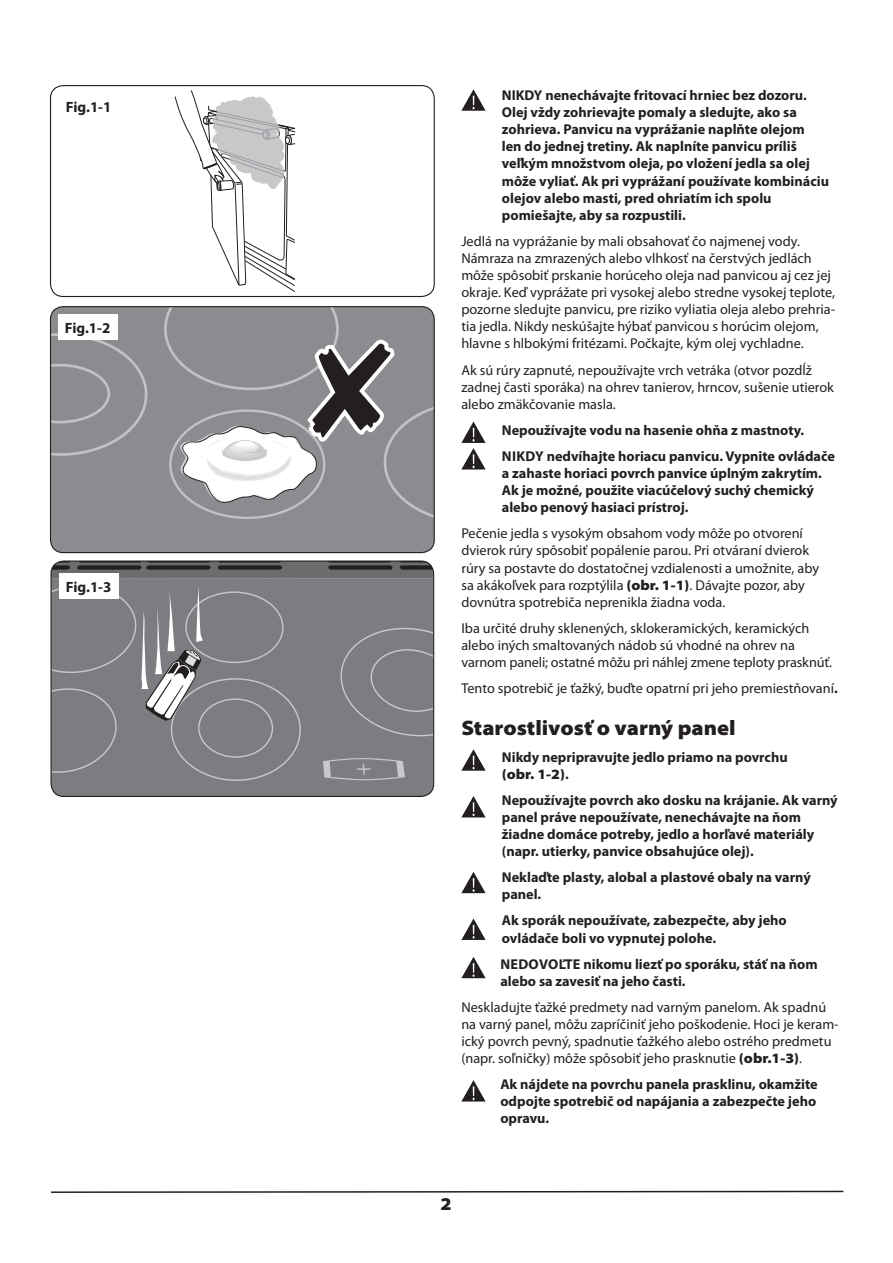
<style>
.page{position:relative;width:893px;height:1263px;background:#fff}
.page>*{position:absolute;margin:0;border:0;box-sizing:border-box;transform-origin:0 0}
.t1{font:900 semi-expanded 21px "Myriad Pro";color:#231f20}
.t2{font:900 semi-expanded 18px "Myriad Pro";color:#231f20}
.t3{font:700 15px "Myriad Pro";letter-spacing:-.01em;color:#231f20}
.t4{font:14.25px/17.1px "Myriad Pro";color:#231f20}
.t5{font:700 14.25px/17.1px "Myriad Pro";color:#231f20}
.t6{font:900 semi-expanded 14.25px "Myriad Pro";color:#231f20}
.s1{font-weight:900;font-stretch:semi-expanded}
.s2{font-weight:700}
.s3{font-weight:700;font-stretch:normal}
</style>
<div class="page">
<svg style="left:174px;top:90px;width:122px;height:202px"></svg>
<div style="left:50px;top:85px;width:385px;height:212px;border:1px solid #231f20;border-radius:13px"></div>
<div style="left:51px;top:307px;width:383px;height:246px;background:#8a8c8f"></div>
<svg style="left:52px;top:333px;width:95px;height:123px"></svg>
<svg style="left:164px;top:307px;width:270px;height:216px"></svg>
<div style="left:50px;top:306px;width:385px;height:247px;border:1px solid #231f20;border-radius:13px"></div>
<div style="left:51px;top:578px;width:382px;height:218px;background:#7b7d80"></div>
<svg style="left:339px;top:627px;width:93px;height:110px"></svg>
<svg style="left:323px;top:758px;width:82px;height:22px"></svg>
<div style="left:51px;top:561px;width:382px;height:17px;background:#6c6c6f"></div>
<svg style="left:51px;top:561px;width:19px;height:9px"></svg>
<svg style="left:77px;top:562px;width:134px;height:8px"></svg>
<svg style="left:218px;top:562px;width:64px;height:8px"></svg>
<svg style="left:328px;top:562px;width:65px;height:8px"></svg>
<svg style="left:399px;top:561px;width:34px;height:9px"></svg>
<svg style="left:53px;top:585px;width:249px;height:197px"></svg>
<div style="left:51px;top:560px;width:383px;height:237px;border:1px solid #231f20;border-radius:13px"></div>
<div style="left:58px;top:315px;width:59px;height:25px;background:#fff"></div>
<div style="left:59px;top:573px;width:59px;height:26px;background:#fff"></div>
<svg style="left:51px;top:1190px;width:793px;height:3px"></svg>
<svg style="left:461px;top:89px;width:25px;height:22px"></svg>
<svg style="left:461px;top:421px;width:25px;height:48px"></svg>
<svg style="left:461px;top:749px;width:25px;height:22px"></svg>
<svg style="left:461px;top:796px;width:25px;height:21px"></svg>
<svg style="left:461px;top:872px;width:25px;height:21px"></svg>
<svg style="left:461px;top:918px;width:25px;height:22px"></svg>
<svg style="left:461px;top:957px;width:25px;height:21px"></svg>
<svg style="left:461px;top:1080px;width:25px;height:21px"></svg>
<p class="t3" style="left:66px;top:98px;width:47px">Fig.1-1</p>
<p class="t3" style="left:65px;top:318px;width:47px">Fig.1-2</p>
<p class="t3" style="left:66px;top:577px;width:47px">Fig.1-3</p>
<p class="t5" style="left:502px;top:86px;width:306px">NIKDY nenechávajte fritovací hrniec bez dozoru.</p>
<p class="t5" style="left:502px;top:103px;width:296px">Olej vždy zohrievajte pomaly a sledujte, ako sa</p>
<p class="t5" style="left:502px;top:120px;width:304px">zohrieva. Panvicu na vyprážanie naplňte olejom</p>
<p class="t5" style="left:502px;top:137px;width:296px">len do jednej tretiny. Ak naplníte panvicu príliš</p>
<p class="t5" style="left:502px;top:155px;width:310px">veľkým množstvom oleja, po vložení jedla sa olej</p>
<p class="t5" style="left:502px;top:172px;width:329px">môže vyliať. Ak pri vyprážaní používate kombináciu</p>
<p class="t5" style="left:502px;top:189px;width:271px">olejov alebo masti, pred ohriatím ich spolu pomiešajte, aby sa rozpustili.</p>
<p class="t4" style="left:461px;top:232px;width:340px">Jedlá na vyprážanie by mali obsahovať čo najmenej vody.</p>
<p class="t4" style="left:461px;top:249px;width:375px">Námraza na zmrazených alebo vlhkosť na čerstvých jedlách môže spôsobiť prskanie horúceho oleja nad panvicou aj cez jej okraje. Keď vyprážate pri vysokej alebo stredne vysokej teplote, pozorne sledujte panvicu, pre riziko vyliatia oleja alebo prehria&shy;tia jedla. Nikdy neskúšajte hýbať panvicou s horúcim olejom, hlavne s hlbokými fritézami. Počkajte, kým olej vychladne.</p>
<p class="t4" style="left:461px;top:361px;width:374px">Ak sú rúry zapnuté, nepoužívajte vrch vetráka (otvor pozdĺž zadnej časti sporáka) na ohrev tanierov, hrncov, sušenie utierok alebo zmäkčovanie masla.</p>
<p class="t5" style="left:502px;top:421px;width:304px">Nepoužívajte vodu na hasenie ohňa z mastnoty.</p>
<p class="t5" style="left:502px;top:447px;width:335px">NIKDY nedvíhajte horiacu panvicu. Vypnite ovládače</p>
<p class="t5" style="left:502px;top:464px;width:321px">a zahaste horiaci povrch panvice úplným zakrytím.</p>
<p class="t5" style="left:502px;top:481px;width:314px">Ak je možné, použite viacúčelový suchý chemický</p>
<p class="t5" style="left:502px;top:498px;width:188px">alebo penový hasiaci prístroj.</p>
<p class="t4" style="left:461px;top:525px;width:343px">Pečenie jedla s vysokým obsahom vody môže po otvorení</p>
<p class="t4" style="left:461px;top:542px;width:359px">dvierok rúry spôsobiť popálenie parou. Pri otváraní dvierok rúry sa postavte do dostatočnej vzdialenosti a umožnite, aby sa akákoľvek para rozptýlila <span class="s1">(obr. 1-1)</span>. Dávajte pozor, aby dovnútra spotrebiča neprenikla žiadna voda.</p>
<p class="t4" style="left:461px;top:619px;width:350px">Iba určité druhy sklenených, sklokeramických, keramických alebo iných smaltovaných nádob sú vhodné na ohrev na</p>
<p class="t4" style="left:461px;top:653px;width:372px">varnom paneli; ostatné môžu pri náhlej zmene teploty prasknúť.</p>
<p class="t4" style="left:461px;top:680px;width:378px">Tento spotrebič je ťažký, buďte opatrní pri jeho premiestňovaní<span class="s2">.</span></p>
<p class="t1" style="left:461px;top:716px;width:276px">Starostlivosť o varný panel</p>
<p class="t5" style="left:502px;top:748px;width:287px">Nikdy nepripravujte jedlo priamo na povrchu</p>
<p class="t6" style="left:502px;top:766px;width:68px">(obr. 1-2)<span class="s3">.</span></p>
<p class="t5" style="left:502px;top:791px;width:337px">Nepoužívajte povrch ako dosku na krájanie. Ak varný</p>
<p class="t5" style="left:502px;top:808px;width:301px">panel práve nepoužívate, nenechávajte na ňom</p>
<p class="t5" style="left:502px;top:825px;width:314px">žiadne domáce potreby, jedlo a horľavé materiály</p>
<p class="t5" style="left:502px;top:842px;width:253px">(napr. utierky, panvice obsahujúce olej).</p>
<p class="t5" style="left:502px;top:868px;width:310px">Neklaďte plasty, alobal a plastové obaly na varný</p>
<p class="t5" style="left:502px;top:885px;width:41px">panel.</p>
<p class="t5" style="left:502px;top:911px;width:286px">Ak sporák nepoužívate, zabezpečte, aby jeho ovládače boli vo vypnutej polohe.</p>
<p class="t5" style="left:500px;top:955px;width:319px">NEDOVOĽTE nikomu liezť po sporáku, stáť na ňom</p>
<p class="t5" style="left:500px;top:972px;width:187px">alebo sa zavesiť na jeho časti.</p>
<p class="t4" style="left:461px;top:998px;width:379px">Neskladujte ťažké predmety nad varným panelom. Ak spadnú na varný panel, môžu zapríčiniť jeho poškodenie. Hoci je keram&shy;ický povrch pevný, spadnutie ťažkého alebo ostrého predmetu (napr. soľničky) môže spôsobiť jeho prasknutie <span class="s1">(obr.1-3)</span>.</p>
<p class="t5" style="left:500px;top:1075px;width:319px">Ak nájdete na povrchu panela prasklinu, okamžite</p>
<p class="t5" style="left:500px;top:1092px;width:317px">odpojte spotrebič od napájania a zabezpečte jeho</p>
<p class="t5" style="left:500px;top:1109px;width:50px">opravu.</p>
<p class="t2" style="left:441px;top:1194px;width:13px">2</p>
</div>
